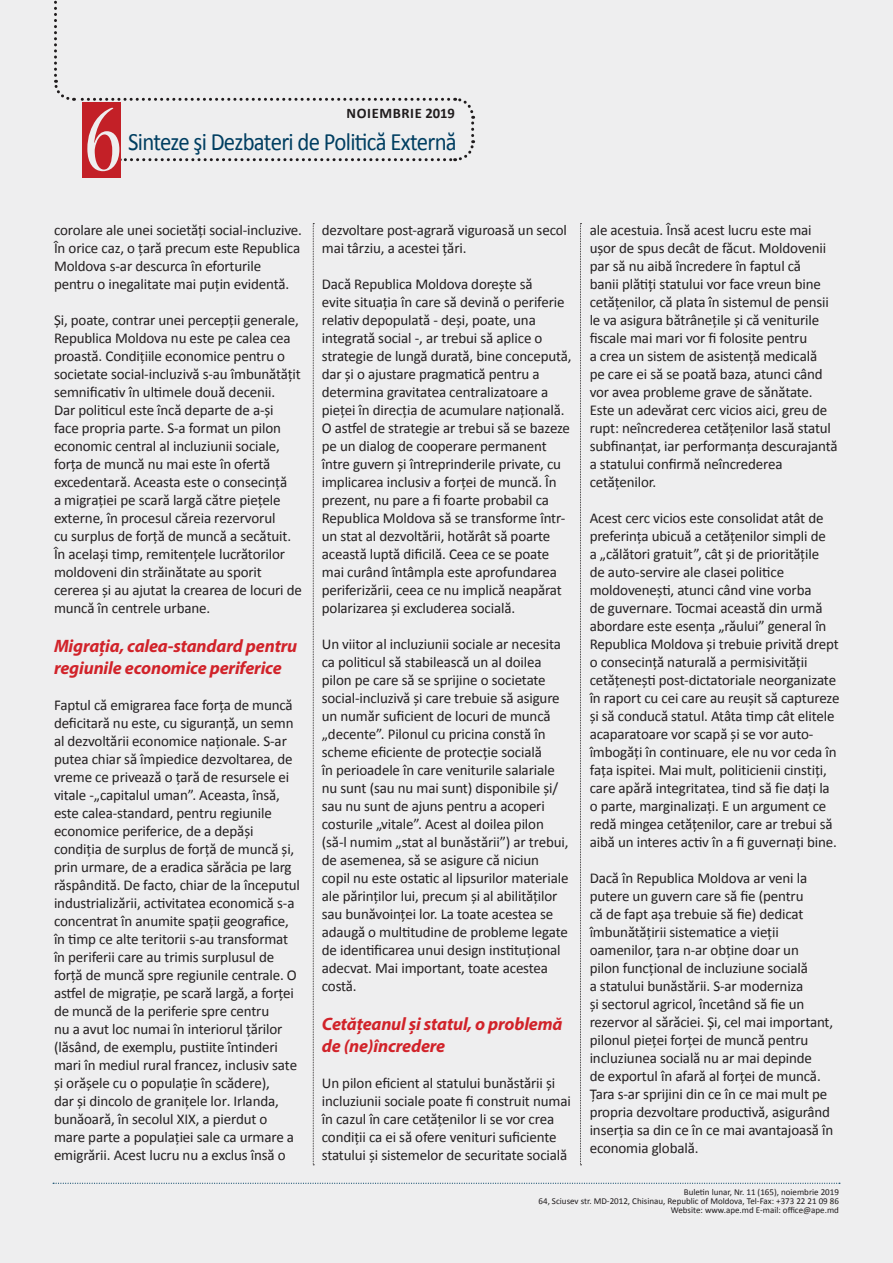
<style>
.page{position:relative;width:893px;height:1263px;background:#eeeeef}
.page>*{position:absolute;margin:0;border:0;box-sizing:border-box;transform-origin:0 0}
.t1{font:condensed 102px "Nueva Std";color:#fff}
.t2{font:25.05px "Calibri";letter-spacing:-.03em;color:#014368;scale:.91 1}
.INTERTITLU{font:italic 700 18px/21.6px "Myriad Pro";letter-spacing:-.01em;color:#d1232a}
.texte{font:15px/18px "Calibri";letter-spacing:-.01em;color:#231f20}
.t3{font:700 14.55px "Calibri";letter-spacing:.04em;color:#231f20}
.t4{font:9px/9px "Calibri";color:#231f20;text-align:right}
</style>
<div class="page">
<svg style="left:313px;top:223px;width:1px;height:942px"></svg>
<svg style="left:580px;top:223px;width:1px;height:942px"></svg>
<p class="t1" style="left:84px;top:94px;width:40px">6</p>
<p class="t3" style="left:347px;top:104px;width:110px">NOIEMBRIE 2019</p>
<h2 class="t2" style="left:128px;top:126px;width:363px">Sinteze şi Dezbateri de Politică Externă</h2>
<p class="texte" style="left:54px;top:221px;width:250px">corolare ale unei societăți social-incluzive.<br>În orice caz, o țară precum este Republica Moldova s-ar descurca în eforturile pentru o inegalitate mai puțin evidentă.</p>
<p class="texte" style="left:54px;top:311px;width:249px">Și, poate, contrar unei percepții generale, Republica Moldova nu este pe calea cea proastă. Condițiile economice pentru o societate social-incluzivă s-au îmbunătățit semnificativ în ultimele două decenii.<br>Dar politicul este încă departe de a-și face propria parte. S-a format un pilon economic central al incluziunii sociale, forța de muncă nu mai este în ofertă excedentară. Aceasta este o consecință<br>a migrației pe scară largă către piețele externe, în procesul căreia rezervorul<br>cu surplus de forță de muncă a secătuit.<br>În același timp, remitențele lucrătorilor moldoveni din străinătate au sporit cererea și au ajutat la crearea de locuri de muncă în centrele urbane.</p>
<p class="INTERTITLU" style="left:54px;top:635px;width:245px">Migrația, calea-standard pentru regiunile economice periferice</p>
<p class="texte" style="left:54px;top:696px;width:248px">Faptul că emigrarea face forța de muncă deficitară nu este, cu siguranță, un semn al dezvoltării economice naționale. S-ar putea chiar să împiedice dezvoltarea, de vreme ce privează o țară de resursele ei vitale -„capitalul uman”. Aceasta, însă, este calea-standard, pentru regiunile economice periferice, de a depăși condiția de surplus de forță de muncă și, prin urmare, de a eradica sărăcia pe larg răspândită. De facto, chiar de la începutul industrializării, activitatea economică s-a concentrat în anumite spații geografice, în timp ce alte teritorii s-au transformat în periferii care au trimis surplusul de forță de muncă spre regiunile centrale. O astfel de migrație, pe scară largă, a forței de muncă de la periferie spre centru<br>nu a avut loc numai în interiorul țărilor (lăsând, de exemplu, pustiite întinderi mari în mediul rural francez, inclusiv sate și orășele cu o populație în scădere),<br>dar și dincolo de granițele lor. Irlanda, bunăoară, în secolul XIX, a pierdut o mare parte a populației sale ca urmare a emigrării. Acest lucru nu a exclus însă o</p>
<p class="texte" style="left:322px;top:221px;width:247px">dezvoltare post-agrară viguroasă un secol mai târziu, a acestei țări.</p>
<p class="texte" style="left:322px;top:275px;width:251px">Dacă Republica Moldova dorește să<br>evite situația în care să devină o periferie relativ depopulată - deși, poate, una integrată social -, ar trebui să aplice o strategie de lungă durată, bine concepută, dar și o ajustare pragmatică pentru a determina gravitatea centralizatoare a pieței în direcția de acumulare națională.<br>O astfel de strategie ar trebui să se bazeze pe un dialog de cooperare permanent între guvern și întreprinderile private, cu implicarea inclusiv a forței de muncă. În prezent, nu pare a fi foarte probabil ca Republica Moldova să se transforme într&shy;un stat al dezvoltării, hotărât să poarte această luptă dificilă. Ceea ce se poate mai curând întâmpla este aprofundarea periferizării, ceea ce nu implică neapărat polarizarea și excluderea socială.</p>
<p class="texte" style="left:322px;top:635px;width:248px">Un viitor al incluziunii sociale ar necesita ca politicul să stabilească un al doilea pilon pe care să se sprijine o societate social-incluzivă și care trebuie să asigure un număr suficient de locuri de muncă „decente”. Pilonul cu pricina constă în scheme eficiente de protecție socială<br>în perioadele în care veniturile salariale nu sunt (sau nu mai sunt) disponibile și/ sau nu sunt de ajuns pentru a acoperi costurile „vitale”. Acest al doilea pilon (să-l numim „stat al bunăstării”) ar trebui, de asemenea, să se asigure că niciun copil nu este ostatic al lipsurilor materiale ale părinților lui, precum și al abilităților sau bunăvoinței lor. La toate acestea se adaugă o multitudine de probleme legate de identificarea unui design instituțional adecvat. Mai important, toate acestea costă.</p>
<p class="INTERTITLU" style="left:322px;top:1013px;width:242px">Cetățeanul și statul, o problemă de (ne)încredere</p>
<p class="texte" style="left:322px;top:1074px;width:250px">Un pilon eficient al statului bunăstării și incluziunii sociale poate fi construit numai în cazul în care cetățenilor li se vor crea condiții ca ei să ofere venituri suficiente statului și sistemelor de securitate socială</p>
<p class="texte" style="left:590px;top:221px;width:250px">ale acestuia. Însă acest lucru este mai ușor de spus decât de făcut. Moldovenii par să nu aibă încredere în faptul că<br>banii plătiți statului vor face vreun bine cetățenilor, că plata în sistemul de pensii le va asigura bătrânețile și că veniturile fiscale mai mari vor fi folosite pentru<br>a crea un sistem de asistență medicală<br>pe care ei să se poată baza, atunci când vor avea probleme grave de sănătate.<br>Este un adevărat cerc vicios aici, greu de rupt: neîncrederea cetățenilor lasă statul subfinanțat, iar performanța descurajantă a statului confirmă neîncrederea cetățenilor.</p>
<p class="texte" style="left:590px;top:509px;width:251px">Acest cerc vicios este consolidat atât de preferința ubicuă a cetățenilor simpli de<br>a „călători gratuit”, cât și de prioritățile<br>de auto-servire ale clasei politice moldovenești, atunci când vine vorba<br>de guvernare. Tocmai această din urmă abordare este esența „răului” general în Republica Moldova și trebuie privită drept o consecință naturală a permisivității cetățenești post-dictatoriale neorganizate în raport cu cei care au reușit să captureze și să conducă statul. Atâta timp cât elitele acaparatoare vor scapă și se vor auto&shy;îmbogăți în continuare, ele nu vor ceda în fața ispitei. Mai mult, politicienii cinstiți, care apără integritatea, tind să fie dați la o parte, marginalizați. E un argument ce redă mingea cetățenilor, care ar trebui să aibă un interes activ în a fi guvernați bine.</p>
<p class="texte" style="left:590px;top:869px;width:245px">Dacă în Republica Moldova ar veni la putere un guvern care să fie (pentru<br>că de fapt așa trebuie să fie) dedicat îmbunătățirii sistematice a vieții oamenilor, țara n-ar obține doar un<br>pilon funcțional de incluziune socială<br>a statului bunăstării. S-ar moderniza<br>și sectorul agricol, încetând să fie un rezervor al sărăciei. Și, cel mai important, pilonul pieței forței de muncă pentru incluziunea socială nu ar mai depinde<br>de exportul în afară al forței de muncă.<br>Țara s-ar sprijini din ce în ce mai mult pe propria dezvoltare productivă, asigurând inserția sa din ce în ce mai avantajoasă în economia globală.</p>
<p class="t4" style="left:539px;top:1187px;width:302px">Buletin lunar, Nr. 11 (165), noiembrie 2019<br>64, Sciusev str. MD-2012, Chisinau, Republic of Moldova, Tel-Fax: +373 22 21 09 86<br>Website: www.ape.md E-mail: office@ape.md</p>
</div>
